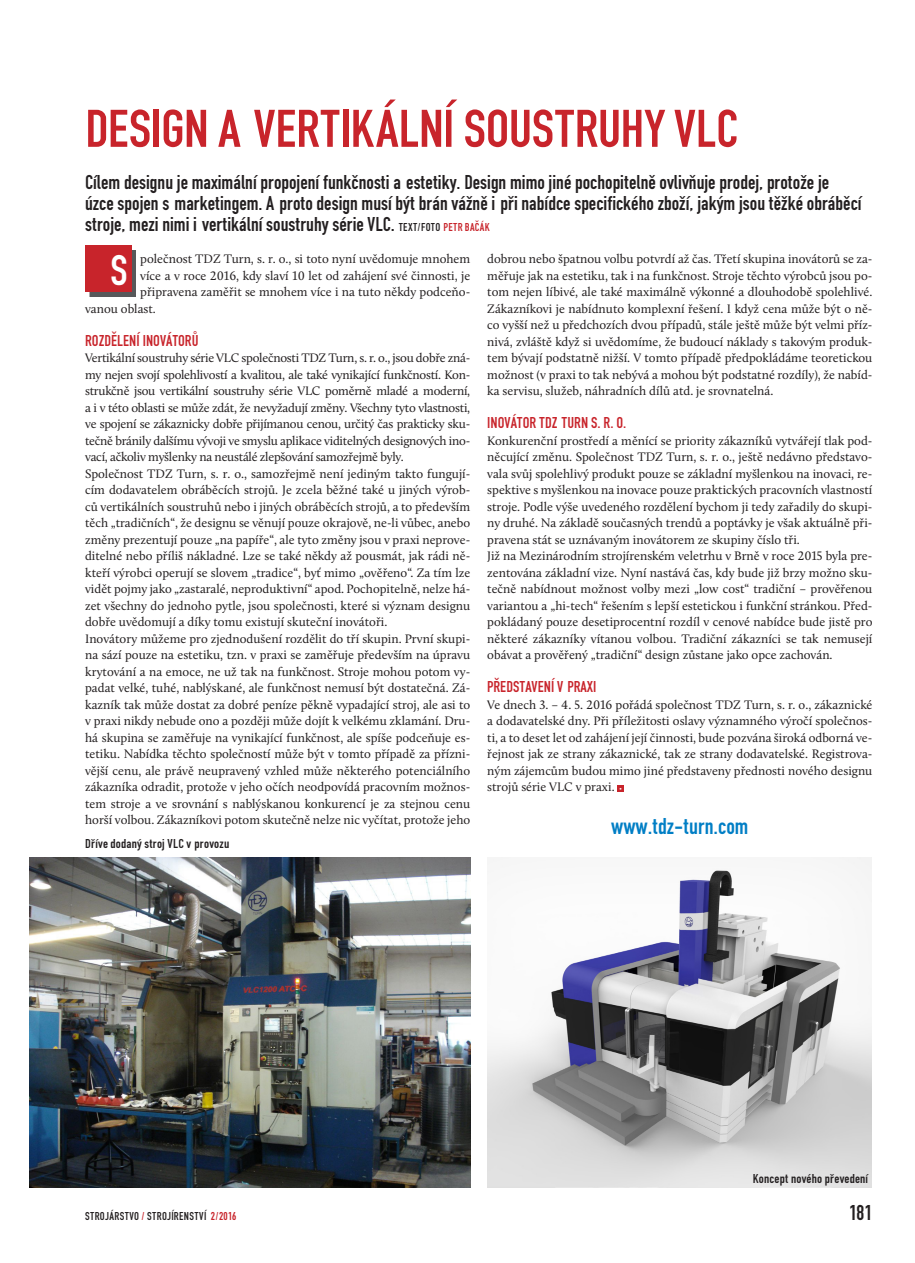
<style>
.page{position:relative;width:915px;height:1263px;background:#fff}
.page>*{position:absolute;margin:0;border:0;box-sizing:border-box;transform-origin:0 0}
.NADPIS{font:55.5px "Fette Engschrift";letter-spacing:-.01em;color:#c8242b;scale:1.05 1}
.t1{font:44.85px "Fette Engschrift";color:#fff}
.PEREX{font:24px "Fette Engschrift";color:#007ec5}
.t2{font:22.5px "Fette Engschrift";color:#231f20}
.PEREX-2{font:21px/21px "Fette Engschrift";color:#231f20}
.PODNADPIS{font:16.5px "Fette Engschrift";color:#c8242b}
.POPISKA{font:13.5px "Fette Engschrift";letter-spacing:.015em;color:#231f20;scale:1.05 1}
.TEXT{font:12.75px/16.5px "Calluna";color:#231f20;text-align:justify}
.Text_iniciala{font:12.75px "Calluna";color:#231f20}
.t3{font:12px "Fette Engschrift";letter-spacing:.03em;color:#231f20}
.t4{font:6.45px "Fette Engschrift";color:#fff}
.s1{font-size:12px}
.s2{font-size:12px;color:#c8242b}
.s3{color:#c8242b}
</style>
<div class="page">
<div style="left:89px;top:250px;width:47px;height:47px;background:#57585a"></div>
<div style="left:85px;top:245px;width:47px;height:47px;background:#c8242b"></div>
<svg style="left:617px;top:785px;width:6px;height:6px"></svg>
<img style="left:29px;top:857px;width:441px;height:331px">
<img style="left:487px;top:857px;width:384px;height:330px">
<p class="NADPIS" style="left:85px;top:96px;width:623px">DESIGN A VERTIKÁLNÍ SOUSTRUHY VLC</p>
<p class="PEREX-2" style="left:85px;top:171px;width:777px">Cílem designu je maximální propojení funkčnosti a estetiky. Design mimo jiné pochopitelně ovlivňuje prodej, protože je úzce spojen s marketingem. A proto design musí být brán vážně i při nabídce specifického zboží, jakým jsou těžké obráběcí stroje, mezi nimi i vertikální soustruhy série VLC. <span class="s1">TEXT/FOTO</span> <span class="s2">PETR BAČÁK</span></p>
<p class="t1" style="left:110px;top:244px;width:19px">S</p>
<p class="Text_iniciala" style="left:140px;top:251px;width:331px">polečnost TDZ Turn, s. r. o., si toto nyní uvědomuje mnohem</p>
<p class="TEXT" style="left:487px;top:251px;width:386px">dobrou nebo špatnou volbu potvrdí až čas. Třetí skupina inovátorů se za&shy;měřuje jak na estetiku, tak i na funkčnost. Stroje těchto výrobců jsou po&shy;tom nejen líbivé, ale také maximálně výkonné a dlouhodobě spolehlivé.<br>Zákazníkovi je nabídnuto komplexní řešení. I když cena může být o ně&shy;co vyšší než u předchozích dvou případů, stále ještě může být velmi příz&shy;nivá, zvláště když si uvědomíme, že budoucí náklady s takovým produk&shy;tem bývají podstatně nižší. V tomto případě předpokládáme teoretickou možnost (v praxi to tak nebývá a mohou být podstatné rozdíly), že nabíd&shy;ka servisu, služeb, náhradních dílů atd. je srovnatelná.</p>
<p class="PODNADPIS" style="left:487px;top:413px;width:140px">INOVÁTOR TDZ TURN S. R. O.</p>
<p class="TEXT" style="left:487px;top:432px;width:386px">Konkurenční prostředí a měnící se priority zákazníků vytvářejí tlak pod&shy;něcující změnu. Společnost TDZ Turn, s. r. o., ještě nedávno představo&shy;vala svůj spolehlivý produkt pouze se základní myšlenkou na inovaci, re&shy;spektive s myšlenkou na inovace pouze praktických pracovních vlastností stroje. Podle výše uvedeného rozdělení bychom ji tedy zařadily do skupi&shy;ny druhé. Na základě současných trendů a poptávky je však aktuálně při&shy;pravena stát se uznávaným inovátorem ze skupiny číslo tři.</p>
<p class="TEXT" style="left:487px;top:548px;width:386px">Již na Mezinárodním strojírenském veletrhu v Brně v roce 2015 byla pre&shy;zentována základní vize. Nyní nastává čas, kdy bude již brzy možno sku&shy;tečně nabídnout možnost volby mezi „low cost“ tradiční – prověřenou variantou a „hi-tech“ řešením s lepší estetickou i funkční stránkou. Před&shy;pokládaný pouze desetiprocentní rozdíl v cenové nabídce bude jistě pro některé zákazníky vítanou volbou. Tradiční zákazníci se tak nemusejí obávat a prověřený „tradiční“ design zůstane jako opce zachován.</p>
<p class="PODNADPIS" style="left:487px;top:677px;width:111px">PŘEDSTAVENÍ V PRAXI</p>
<p class="TEXT" style="left:487px;top:696px;width:386px">Ve dnech 3. – 4. 5. 2016 pořádá společnost TDZ Turn, s. r. o., zákaznické a dodavatelské dny. Při příležitosti oslavy významného výročí společnos&shy;ti, a to deset let od zahájení její činnosti, bude pozvána široká odborná ve&shy;řejnost jak ze strany zákaznické, tak ze strany dodavatelské. Registrova&shy;ným zájemcům budou mimo jiné představeny přednosti nového designu strojů série VLC v praxi.</p>
<p class="Text_iniciala" style="left:140px;top:268px;width:331px">více a v roce 2016, kdy slaví 10 let od zahájení své činnosti, je</p>
<p class="Text_iniciala" style="left:140px;top:284px;width:331px">připravena zaměřit se mnohem více i na tuto někdy podceňo-</p>
<p class="Text_iniciala" style="left:85px;top:301px;width:72px">vanou oblast.</p>
<p class="PODNADPIS" style="left:85px;top:331px;width:115px">ROZDĚLENÍ INOVÁTORŮ</p>
<p class="TEXT" style="left:85px;top:350px;width:386px">Vertikální soustruhy série VLC společnosti TDZ Turn, s. r. o., jsou dobře zná&shy;my nejen svojí spolehlivostí a kvalitou, ale také vynikající funkčností. Kon&shy;strukčně jsou vertikální soustruhy série VLC poměrně mladé a moderní, a i v této oblasti se může zdát, že nevyžadují změny. Všechny tyto vlastnosti, ve spojení se zákaznicky dobře přijímanou cenou, určitý čas prakticky sku&shy;tečně bránily dalšímu vývoji ve smyslu aplikace viditelných designových ino&shy;vací, ačkoliv myšlenky na neustálé zlepšování samozřejmě byly.</p>
<p class="TEXT" style="left:85px;top:465px;width:386px">Společnost TDZ Turn, s. r. o., samozřejmě není jediným takto fungují&shy;cím dodavatelem obráběcích strojů. Je zcela běžné také u jiných výrob&shy;ců vertikálních soustruhů nebo i jiných obráběcích strojů, a to především těch „tradičních“, že designu se věnují pouze okrajově, ne-li vůbec, anebo změny prezentují pouze „na papíře“, ale tyto změny jsou v praxi neprove&shy;ditelné nebo příliš nákladné. Lze se také někdy až pousmát, jak rádi ně&shy;kteří výrobci operují se slovem „tradice“, byť mimo „ověřeno“. Za tím lze vidět pojmy jako „zastaralé, neproduktivní“ apod. Pochopitelně, nelze há&shy;zet všechny do jednoho pytle, jsou společnosti, které si význam designu dobře uvědomují a díky tomu existují skuteční inovátoři.</p>
<p class="TEXT" style="left:85px;top:630px;width:386px">Inovátory můžeme pro zjednodušení rozdělit do tří skupin. První skupi&shy;na sází pouze na estetiku, tzn. v praxi se zaměřuje především na úpravu krytování a na emoce, ne už tak na funkčnost. Stroje mohou potom vy&shy;padat velké, tuhé, nablýskané, ale funkčnost nemusí být dostatečná. Zá&shy;kazník tak může dostat za dobré peníze pěkně vypadající stroj, ale asi to v praxi nikdy nebude ono a později může dojít k velkému zklamání. Dru&shy;há skupina se zaměřuje na vynikající funkčnost, ale spíše podceňuje es&shy;tetiku. Nabídka těchto společností může být v tomto případě za přízni&shy;vější cenu, ale právě neupravený vzhled může některého potenciálního zákazníka odradit, protože v jeho očích neodpovídá pracovním možnos&shy;tem stroje a ve srovnání s nablýskanou konkurencí je za stejnou cenu horší volbou. Zákazníkovi potom skutečně nelze nic vyčítat, protože jeho</p>
<p class="t4" style="left:619px;top:785px;width:4px">•</p>
<p class="PEREX" style="left:611px;top:812px;width:139px">www.tdz-turn.com</p>
<p class="POPISKA" style="left:85px;top:835px;width:139px">Dříve dodaný stroj VLC v provozu</p>
<p class="POPISKA" style="left:752px;top:1170px;width:111px">Koncept nového převedení</p>
<p class="t3" style="left:85px;top:1209px;width:153px">STROJÁRSTVO <span class="s3">/</span>STROJÍRENSTVÍ <span class="s3">2/2016</span></p>
<p class="t2" style="left:848px;top:1199px;width:25px">181</p>
</div>
